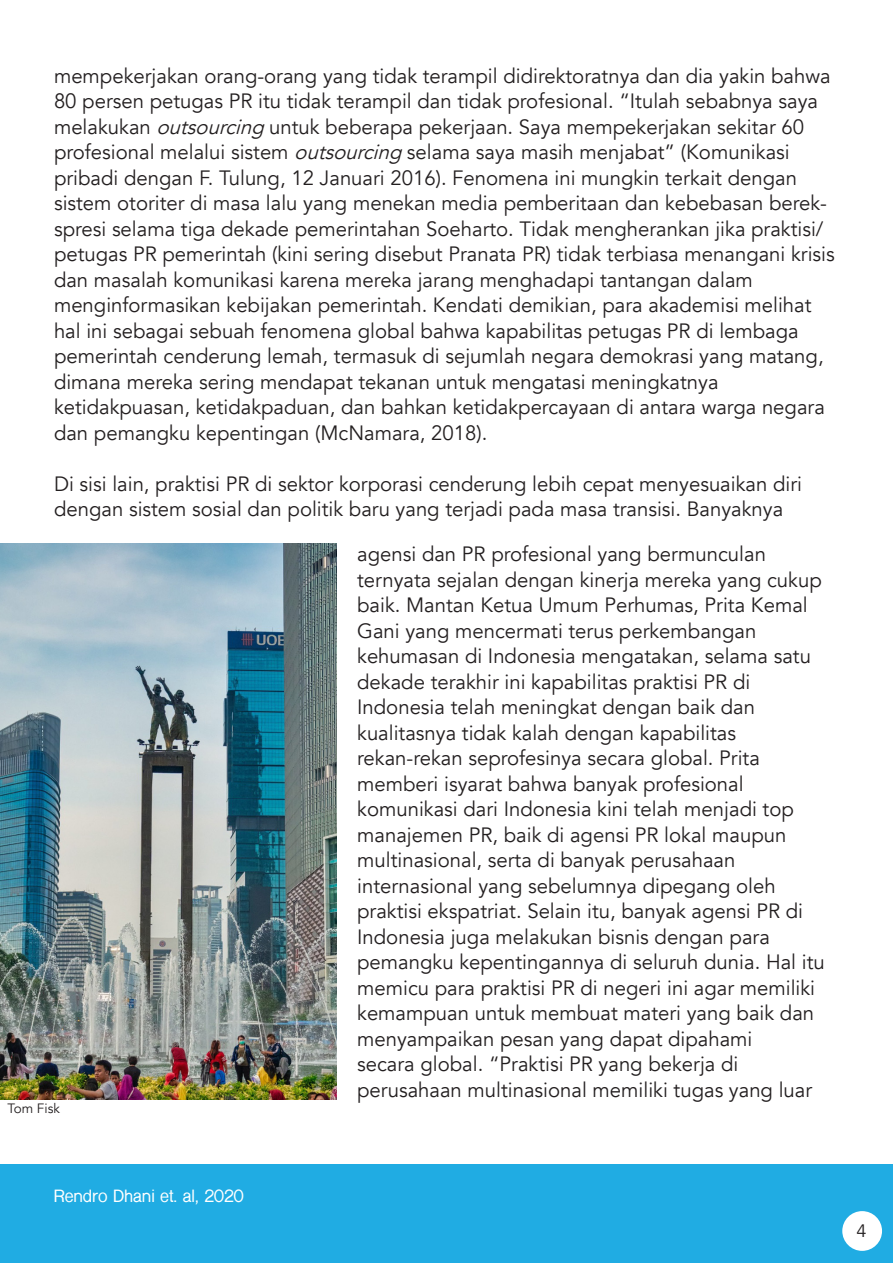
<style>
.page{position:relative;width:893px;height:1263px;background:#fff}
.page>*{position:absolute;margin:0;border:0;box-sizing:border-box;transform-origin:0 0}
.t1{font:20.7px/25.5px "Avenir";color:#231f20}
.t2{font:18px "Avenir";color:#231f20}
.t3{font:700 16.5px "Shree Dev 0714";color:#fff}
.t4{font:13.5px "Avenir";color:#231f20}
.s1{font-style:italic}
</style>
<div class="page">
<img style="left:0;top:543px;width:336px;height:557px">
<div style="left:0;top:1164px;width:893px;height:99px;background:#20ace3"></div>
<div style="left:842px;top:1211px;width:40px;height:40px;background:#fff;border-radius:50%"></div>
<p class="t1" style="left:54px;top:63px;width:778px">mempekerjakan orang-orang yang tidak terampil didirektoratnya dan dia yakin bahwa<br>80 persen petugas PR itu tidak terampil dan tidak profesional. “Itulah sebabnya saya</p>
<p class="t1" style="left:54px;top:114px;width:774px">melakukan <span class="s1">outsourcing</span>untuk beberapa pekerjaan. Saya mempekerjakan sekitar 60 profesional melalui sistem <span class="s1">outsourcing</span>selama saya masih menjabat” (Komunikasi pribadi dengan F. Tulung, 12 Januari 2016). Fenomena ini mungkin terkait dengan sistem otoriter di masa lalu yang menekan media pemberitaan dan kebebasan berek&shy;spresi selama tiga dekade pemerintahan Soeharto. Tidak mengherankan jika praktisi/</p>
<p class="t1" style="left:54px;top:242px;width:782px">petugas PR pemerintah (kini sering disebut Pranata PR) tidak terbiasa menangani krisis dan masalah komunikasi karena mereka jarang menghadapi tantangan dalam</p>
<p class="t1" style="left:54px;top:293px;width:771px">menginformasikan kebijakan pemerintah. Kendati demikian, para akademisi melihat hal ini sebagai sebuah fenomena global bahwa kapabilitas petugas PR di lembaga pemerintah cenderung lemah, termasuk di sejumlah negara demokrasi yang matang, dimana mereka sering mendapat tekanan untuk mengatasi meningkatnya</p>
<p class="t1" style="left:54px;top:395px;width:772px">ketidakpuasan, ketidakpaduan, dan bahkan ketidakpercayaan di antara warga negara dan pemangku kepentingan (McNamara, 2018).</p>
<p class="t1" style="left:54px;top:471px;width:749px">Di sisi lain, praktisi PR di sektor korporasi cenderung lebih cepat menyesuaikan diri dengan sistem sosial dan politik baru yang terjadi pada masa transisi. Banyaknya</p>
<p class="t4" style="left:7px;top:1100px;width:54px">Tom Fisk</p>
<p class="t1" style="left:357px;top:542px;width:410px">agensi dan PR profesional yang bermunculan</p>
<p class="t1" style="left:357px;top:567px;width:466px">ternyata sejalan dengan kinerja mereka yang cukup baik. Mantan Ketua Umum Perhumas, Prita Kemal<br>Gani yang mencermati terus perkembangan</p>
<p class="t1" style="left:357px;top:644px;width:455px">kehumasan di Indonesia mengatakan, selama satu dekade terakhir ini kapabilitas praktisi PR di</p>
<p class="t1" style="left:357px;top:695px;width:399px">Indonesia telah meningkat dengan baik dan</p>
<p class="t1" style="left:357px;top:720px;width:380px">kualitasnya tidak kalah dengan kapabilitas</p>
<p class="t1" style="left:357px;top:746px;width:404px">rekan-rekan seprofesinya secara global. Prita</p>
<p class="t1" style="left:357px;top:771px;width:388px">memberi isyarat bahwa banyak profesional</p>
<p class="t1" style="left:357px;top:797px;width:438px">komunikasi dari Indonesia kini telah menjadi top manajemen PR, baik di agensi PR lokal maupun</p>
<p class="t1" style="left:357px;top:848px;width:380px">multinasional, serta di banyak perusahaan</p>
<p class="t1" style="left:357px;top:873px;width:420px">internasional yang sebelumnya dipegang oleh</p>
<p class="t1" style="left:357px;top:899px;width:447px">praktisi ekspatriat. Selain itu, banyak agensi PR di<br>Indonesia juga melakukan bisnis dengan para</p>
<p class="t1" style="left:357px;top:950px;width:469px">pemangku kepentingannya di seluruh dunia. Hal itu memicu para praktisi PR di negeri ini agar memiliki kemampuan untuk membuat materi yang baik dan menyampaikan pesan yang dapat dipahami</p>
<p class="t1" style="left:357px;top:1052px;width:383px">secara global. “Praktisi PR yang bekerja di</p>
<p class="t1" style="left:357px;top:1077px;width:457px">perusahaan multinasional memiliki tugas yang luar</p>
<p class="t3" style="left:54px;top:1187px;width:191px">Rendro Dhani et. al, 2020</p>
<p class="t2" style="left:856px;top:1218px;width:12px">4</p>
<p class="t2" style="left:853px;top:1218px;width:12px">4</p>
<p class="t2" style="left:856px;top:1220px;width:12px">4</p>
</div>
